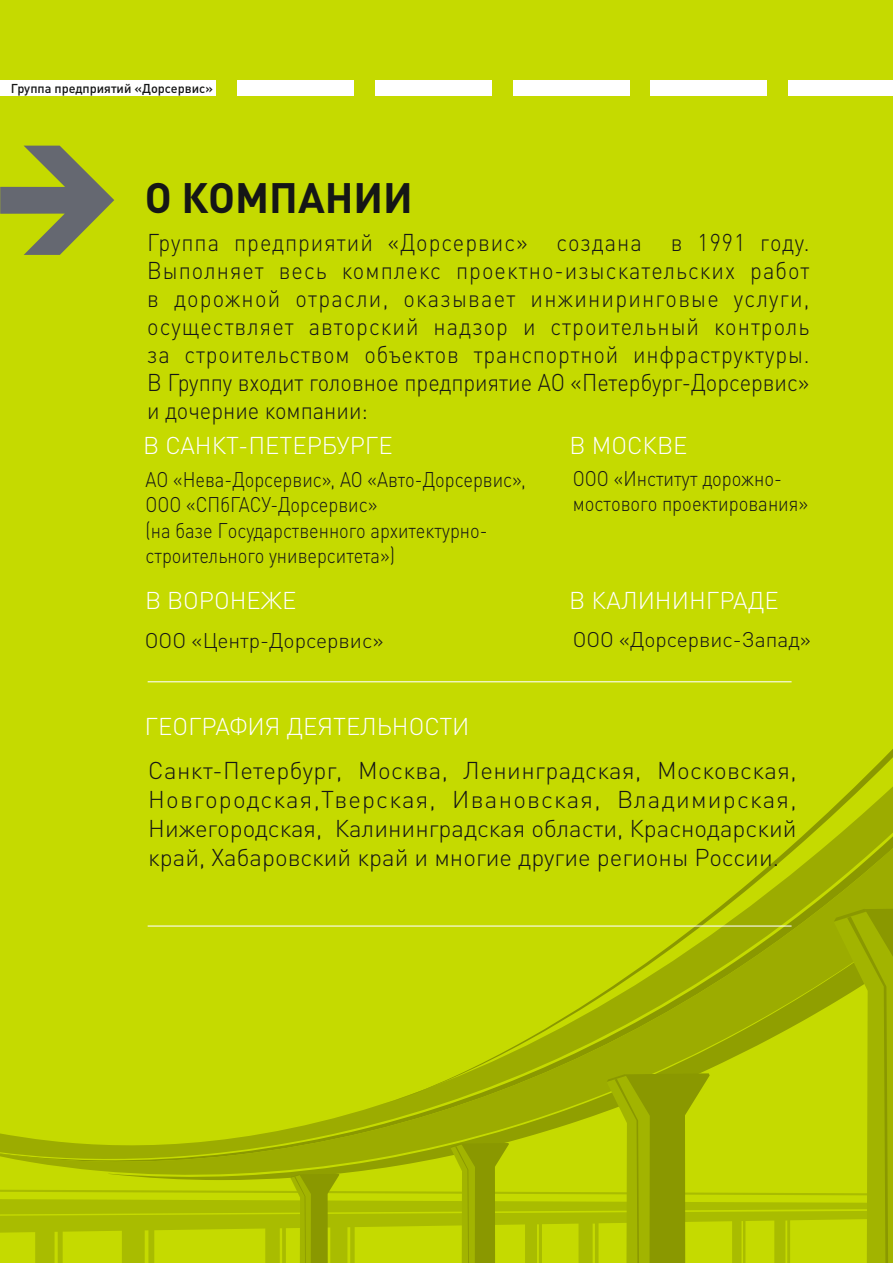
<style>
.page{position:relative;width:893px;height:1263px;background:#c5da00}
.page>*{position:absolute;margin:0;border:0;box-sizing:border-box;transform-origin:0 0}
.t1{font:700 42px "DIN Pro";color:#151616}
.t2{font:300 24px/27.9px "DIN Pro";color:#151616;text-align:justify;scale:.91 1}
.t3{font:300 24px/29.1px "DIN Pro";color:#151616;text-align:justify}
.t4{font:300 24px "DIN Pro";color:#fff}
.t5{font:300 21px/25.5px "DIN Pro";color:#151616;scale:.87 1}
.t6{font:300 21px/25.5px "DIN Pro";color:#151616;scale:.88 1}
.t7{font:300 21px "DIN Pro";color:#151616}
.t8{font:500 12.75px "DIN Pro";color:#151616}
</style>
<div class="page">
<svg style="left:717px;top:749px;width:176px;height:160px"></svg>
<svg style="left:0;top:909px;width:893px;height:354px"></svg>
<svg style="left:0;top:146px;width:114px;height:109px"></svg>
<hr style="left:148px;top:681px;width:644px;height:1px;background:#fff">
<div style="left:0;top:81px;width:216px;height:15px;background:#fff"></div>
<div style="left:375px;top:81px;width:117px;height:15px;background:#fff"></div>
<div style="left:513px;top:81px;width:116px;height:15px;background:#fff"></div>
<div style="left:651px;top:81px;width:116px;height:15px;background:#fff"></div>
<div style="left:237px;top:81px;width:117px;height:15px;background:#fff"></div>
<div style="left:789px;top:81px;width:104px;height:15px;background:#fff"></div>
<hr style="left:148px;top:925px;width:644px;height:1px;background:#fff">
<p class="t8" style="left:11px;top:84px;width:204px">Группа предприятий «Дорсервис»</p>
<h1 class="t1" style="left:145px;top:184px;width:270px">О КОМПАНИИ</h1>
<p class="t2" style="left:147px;top:231px;width:729px">Группа предприятий «Дорсервис» создана в 1991 году.<br>Выполняет весь комплекс проектно-изыскательских работ в дорожной отрасли, оказывает инжиниринговые услуги, осуществляет авторский надзор и строительный контроль за строительством объектов транспортной инфраструктуры.<br>В Группу входит головное предприятие АО «Петербург-Дорсервис» и дочерние компании:</p>
<p class="t4" style="left:143px;top:437px;width:251px">В САНКТ-ПЕТЕРБУРГЕ</p>
<p class="t5" style="left:146px;top:469px;width:438px">АО «Нева-Дорсервис», АО «Авто-Дорсервис», ООО «СПбГАСУ-Дорсервис»<br>(на базе Государственного архитектурно&shy;строительного университета»)</p>
<p class="t4" style="left:570px;top:437px;width:119px">В МОСКВЕ</p>
<p class="t6" style="left:573px;top:468px;width:269px">ООО «Институт дорожно&shy;мостового проектирования»</p>
<p class="t4" style="left:145px;top:592px;width:153px">В ВОРОНЕЖЕ</p>
<p class="t4" style="left:569px;top:592px;width:211px">В КАЛИНИНГРАДЕ</p>
<p class="t7" style="left:145px;top:633px;width:240px">ООО «Центр-Дорсервис»</p>
<p class="t7" style="left:573px;top:632px;width:240px">ООО «Дорсервис-Запад»</p>
<p class="t4" style="left:144px;top:718px;width:327px">ГЕОГРАФИЯ ДЕЯТЕЛЬНОСТИ</p>
<p class="t3" style="left:148px;top:759px;width:650px">Санкт-Петербург, Москва, Ленинградская, Московская, Новгородская,Тверская, Ивановская, Владимирская, Нижегородская, Калининградская области, Краснодарский край, Хабаровский край и многие другие регионы России.</p>
</div>
